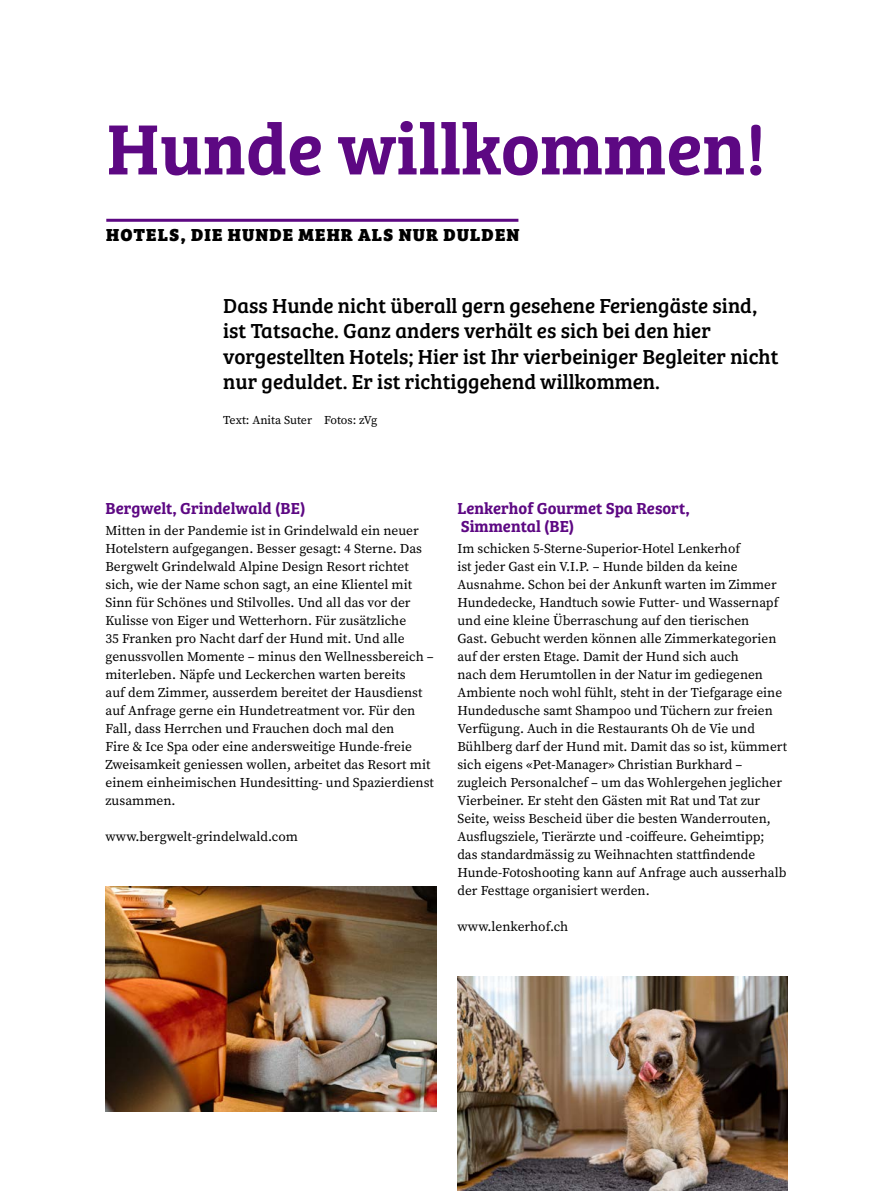
<style>
.page{position:relative;width:893px;height:1191px;background:#fff}
.page>*{position:absolute;margin:0;border:0;box-sizing:border-box;transform-origin:0 0}
.Haupttitel{font:73.5px "Bree Serif Sb";color:#5d0883}
.Lead_14_17{font:21px/25.5px "Bree Serif";color:#000}
.Unterzeile_Haupttite{font:18px "Bree Serif Eb";letter-spacing:.06em;color:#000}
.Untertitel{font:16.5px/18px "Bree Serif Sb";color:#5d0883}
.Lauftext_9_12{font:13.5px/18px "Source Serif Pro";color:#000}
.Untertitel-2{font:13.5px "Source Serif Pro";color:#000}
.Autor_Fotos_unter_Le{font:12px "Source Serif Pro";color:#000}
</style>
<div class="page">
<img style="left:106px;top:886px;width:331px;height:225px">
<img style="left:457px;top:976px;width:330px;height:215px">
<hr style="left:106px;top:219px;width:412px;height:3px;background:#5d0883">
<p class="Haupttitel" style="left:106px;top:93px;width:661px">Hunde willkommen!</p>
<p class="Unterzeile_Haupttite" style="left:106px;top:220px;width:415px">HOTELS, DIE HUNDE MEHR ALS NUR DULDEN</p>
<p class="Lead_14_17" style="left:223px;top:291px;width:557px">Dass Hunde nicht überall gern gesehene Feriengäste sind, ist Tatsache. Ganz anders verhält es sich bei den hier vorgestellten Hotels; Hier ist Ihr vierbeiniger Begleiter nicht nur geduldet. Er ist richtiggehend willkommen.</p>
<p class="Autor_Fotos_unter_Le" style="left:223px;top:412px;width:155px">Text: Anita Suter Fotos: zVg</p>
<p class="Untertitel" style="left:105px;top:498px;width:202px">Bergwelt, Grindelwald (BE)</p>
<p class="Lauftext_9_12" style="left:105px;top:522px;width:330px">Mitten in der Pandemie ist in Grindelwald ein neuer Hotelstern aufgegangen. Besser gesagt: 4 Sterne. Das Bergwelt Grindelwald Alpine Design Resort richtet sich, wie der Name schon sagt, an eine Klientel mit Sinn für Schönes und Stilvolles. Und all das vor der Kulisse von Eiger und Wetterhorn. Für zusätzliche<br>35 Franken pro Nacht darf der Hund mit. Und alle genussvollen Momente – minus den Wellnessbereich – miterleben. Näpfe und Leckerchen warten bereits<br>auf dem Zimmer, ausserdem bereitet der Hausdienst auf Anfrage gerne ein Hundetreatment vor. Für den Fall, dass Herrchen und Frauchen doch mal den<br>Fire &amp; Ice Spa oder eine andersweitige Hunde-freie Zweisamkeit geniessen wollen, arbeitet das Resort mit einem einheimischen Hundesitting- und Spazierdienst zusammen.</p>
<p class="Lauftext_9_12" style="left:105px;top:828px;width:194px">www.bergwelt-grindelwald.com</p>
<p class="Untertitel" style="left:457px;top:498px;width:234px">Lenkerhof Gourmet Spa Resort,<br>Simmental (BE)</p>
<p class="Lauftext_9_12" style="left:457px;top:540px;width:331px">Im schicken 5-Sterne-Superior-Hotel Lenkerhof<br>ist jeder Gast ein V.I.P. – Hunde bilden da keine Ausnahme. Schon bei der Ankunft warten im Zimmer Hundedecke, Handtuch sowie Futter- und Wassernapf und eine kleine Überraschung auf den tierischen<br>Gast. Gebucht werden können alle Zimmerkategorien auf der ersten Etage. Damit der Hund sich auch<br>nach dem Herumtollen in der Natur im gediegenen Ambiente noch wohl fühlt, steht in der Tiefgarage eine Hundedusche samt Shampoo und Tüchern zur freien Verfügung. Auch in die Restaurants Oh de Vie und Bühlberg darf der Hund mit. Damit das so ist, kümmert sich eigens «Pet-Manager» Christian Burkhard – zugleich Personalchef – um das Wohlergehen jeglicher Vierbeiner. Er steht den Gästen mit Rat und Tat zur Seite, weiss Bescheid über die besten Wanderrouten, Ausflugsziele, Tierärzte und -coiffeure. Geheimtipp; das standardmässig zu Weihnachten stattfindende Hunde-Fotoshooting kann auf Anfrage auch ausserhalb der Festtage organisiert werden.</p>
<p class="Untertitel-2" style="left:457px;top:918px;width:112px">www.lenkerhof.ch</p>
</div>
